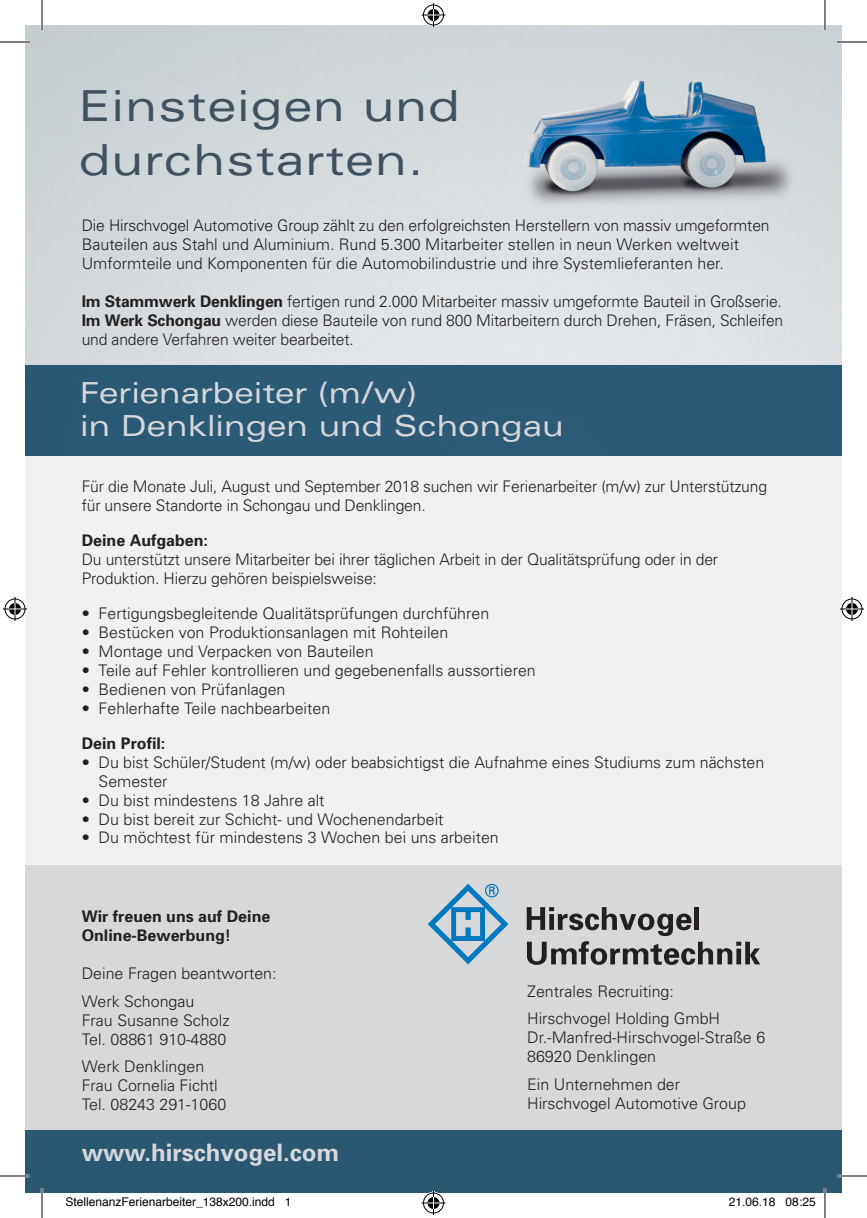
<style>
.page{position:relative;width:867px;height:1218px;background:#fff}
.page>*{position:absolute;margin:0;border:0;box-sizing:border-box;transform-origin:0 0}
.t1{font:expanded 42.8px/53.4px "Univers LT Std";letter-spacing:.025em;color:#405160}
.t2{font:expanded 29px/33px "Univers LT Std";color:#d5d7db}
.t3{font:700 24px "Univers";color:#d5d7db}
.t4{font:300 16px/19px "Univers";color:#231f20}
.t5{font:700 16px/19px "Univers";color:#231f20}
.t6{font:12px "Helvetica";color:#000}
.s1{font-weight:700}
</style>
<div class="page">
<div style="left:25px;top:864px;width:816px;height:267px;background:#d7d8d9"></div>
<img style="left:25px;top:25px;width:816px;height:340px">
<div style="left:25px;top:456px;width:816px;height:408px;background:#eff0ef"></div>
<div style="left:25px;top:365px;width:816px;height:91px;background:#2b5a76"></div>
<div style="left:25px;top:1131px;width:816px;height:62px;background:#2a5873"></div>
<svg style="left:526px;top:907px;width:234px;height:58px"></svg>
<svg style="left:427px;top:884px;width:81px;height:80px"></svg>
<hr style="left:0;top:41px;width:30px;height:2px;background:#fff">
<hr style="left:836px;top:41px;width:30px;height:2px;background:#fff">
<hr style="left:0;top:1175px;width:30px;height:2px;background:#fff">
<hr style="left:836px;top:1175px;width:30px;height:2px;background:#fff">
<hr style="left:41px;top:0;width:2px;height:30px;background:#fff">
<hr style="left:41px;top:1188px;width:2px;height:30px;background:#fff">
<hr style="left:823px;top:0;width:3px;height:30px;background:#fff">
<hr style="left:823px;top:1188px;width:3px;height:30px;background:#fff">
<hr style="left:0;top:42px;width:30px;height:1px;background:#000">
<hr style="left:836px;top:42px;width:30px;height:1px;background:#000">
<hr style="left:0;top:1176px;width:30px;height:1px;background:#000">
<hr style="left:836px;top:1176px;width:30px;height:1px;background:#000">
<hr style="left:42px;top:0;width:1px;height:30px;background:#000">
<hr style="left:42px;top:1188px;width:1px;height:30px;background:#000">
<hr style="left:824px;top:0;width:1px;height:30px;background:#000">
<hr style="left:824px;top:1188px;width:1px;height:30px;background:#000">
<svg style="left:421px;top:3px;width:24px;height:24px"></svg>
<svg style="left:421px;top:1191px;width:24px;height:24px"></svg>
<svg style="left:3px;top:597px;width:24px;height:24px"></svg>
<svg style="left:840px;top:597px;width:23px;height:24px"></svg>
<h1 class="t1" style="left:79px;top:79px;width:382px">Einsteigen und durchstarten.</h1>
<p class="t4" style="left:82px;top:215px;width:689px">Die Hirschvogel Automotive Group zählt zu den erfolgreichsten Herstellern von massiv umgeformten<br>Bauteilen aus Stahl und Alu minium. Rund 5.300 Mitarbeiter stellen in neun Werken weltweit<br>Umformteile und Kompo nenten für die Automobil industrie und ihre System lieferanten her.</p>
<p class="t4" style="left:82px;top:291px;width:703px;text-align:justify"><span class="s1">Im Stammwerk Denklingen</span> fertigen rund 2.000 Mitarbeiter massiv umgeformte Bauteil in Großserie.<br><span class="s1">Im Werk Schongau</span> werden diese Bauteile von rund 800 Mitarbeitern durch Drehen, Fräsen, Schleifen und andere Verfahren weiter bearbeitet.</p>
<h2 class="t2" style="left:80px;top:376px;width:484px">Ferienarbeiter (m/w)<br>in Denklingen und Schongau</h2>
<p class="t4" style="left:82px;top:476px;width:686px">Für die Monate Juli, August und September 2018 suchen wir Ferienarbeiter (m/w) zur Unterstützung für unsere Standorte in Schongau und Denklingen.</p>
<p class="t5" style="left:82px;top:530px;width:128px">Deine Aufgaben:</p>
<p class="t4" style="left:82px;top:549px;width:637px">Du unterstützt unsere Mitarbeiter bei ihrer täglichen Arbeit in der Qualitätsprüfung oder in der<br>Produktion. Hierzu gehören beispielsweise:</p>
<p class="t4" style="left:82px;top:603px;width:409px">• Fertigungsbegleitende Qualitätsprüfungen durchführen</p>
<p class="t4" style="left:82px;top:622px;width:368px">• Bestücken von Produktionsanlagen mit Rohteilen</p>
<p class="t4" style="left:82px;top:641px;width:293px">• Montage und Verpacken von Bauteilen</p>
<p class="t4" style="left:82px;top:660px;width:455px">• Teile auf Fehler kontrollieren und gegebenenfalls aussortieren</p>
<p class="t4" style="left:82px;top:679px;width:205px">• Bedienen von Prüfanlagen</p>
<p class="t4" style="left:82px;top:698px;width:250px">• Fehlerhafte Teile nachbearbeiten</p>
<p class="t5" style="left:82px;top:733px;width:85px">Dein Profil:</p>
<p class="t4" style="left:99px;top:752px;width:667px;text-indent:-17px">• Du bist Schüler/Student (m/w) oder beabsichtigst die Aufnahme eines Studiums zum nächsten<br>Semester</p>
<p class="t4" style="left:82px;top:790px;width:244px">• Du bist mindestens 18 Jahre alt</p>
<p class="t4" style="left:82px;top:809px;width:363px">• Du bist bereit zur Schicht- und Wochenendarbeit</p>
<p class="t4" style="left:82px;top:828px;width:418px">• Du möchtest für mindestens 3 Wochen bei uns arbeiten</p>
<p class="t5" style="left:82px;top:906px;width:190px">Wir freuen uns auf Deine<br>Online-Bewerbung!</p>
<p class="t4" style="left:82px;top:959px;width:196px;line-height:27.6px">Deine Fragen beantworten:<br>Werk Schongau</p>
<p class="t4" style="left:82px;top:1010px;width:149px">Frau Susanne Scholz<br>Tel. 08861 910-4880</p>
<p class="t4" style="left:82px;top:1056px;width:146px">Werk Denklingen<br>Frau Cornelia Fichtl<br>Tel. 08243 291-1060</p>
<h3 class="t3" style="left:82px;top:1137px;width:259px">www.hirschvogel.com</h3>
<p class="t4" style="left:527px;top:976px;width:194px;line-height:27.6px">Zentrales Recruiting:<br>Hirschvogel Holding GmbH</p>
<p class="t4" style="left:527px;top:1027px;width:239px">Dr.-Manfred-Hirschvogel-Straße 6<br>86920 Denklingen</p>
<p class="t4" style="left:527px;top:1074px;width:220px">Ein Unternehmen der<br>Hirschvogel Automotive Group</p>
<p class="t6" style="left:65px;top:1192px;width:228px">StellenanzFerienarbeiter_138x200.indd 1</p>
<p class="t6" style="left:728px;top:1192px;width:88px">21.06.18 08:25</p>
</div>
